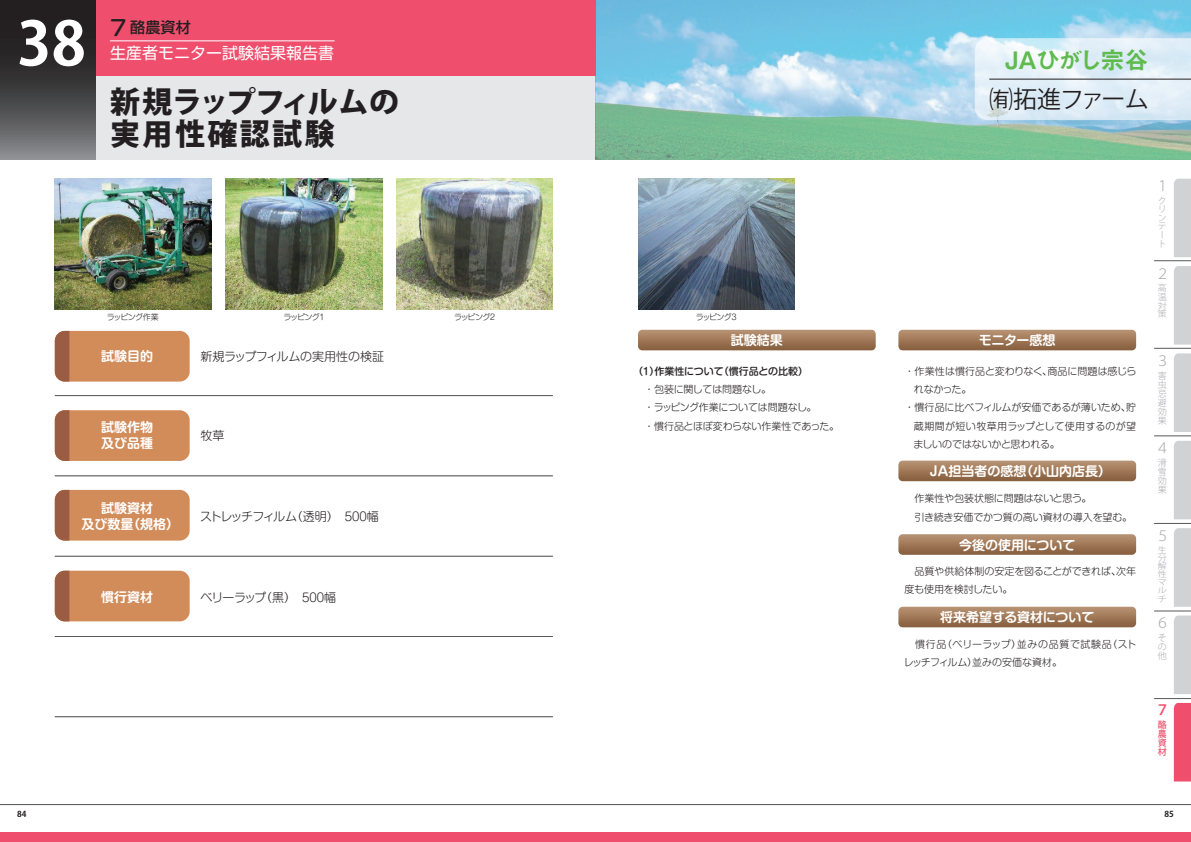
<style>
.page{position:relative;width:1191px;height:842px;background:#fff}
.page>*{position:absolute;margin:0;border:0;box-sizing:border-box;transform-origin:0 0}
.t1{font:700 60px "Koz Go Pro";color:#fff}
.t2{font:800 30px/32px "Koz Go Pro";letter-spacing:.03em;color:#231f20}
.t3{font:24px "Midashi Go Pro MB31";letter-spacing:-.055em;color:#5fbb4e}
.t4{font:24px "Koz Go Pro";letter-spacing:-.05em;color:#231f20}
.t5{font:16px "Soft Go Std";color:#fff}
.t6{font:500 15.2px "Soft Go Std";color:#231f20}
.t7{font:300 14.2px "Koz Go Pro";color:#a8a9ad}
.t8{font:500 14.2px "Koz Go Pro";color:#ef4e6d}
.t9{font:700 13px/16px "Shin M Go Pro De";color:#fff}
.t10{font:300 12px "Shin M Go Pro";letter-spacing:-.13em;color:#231f20}
.t11{font:300 12px "Shin M Go Pro";letter-spacing:-.02em;color:#231f20}
.t12{font:300 12px "Shin M Go Pro";letter-spacing:-.155em;color:#231f20}
.t13{font:300 12px "Shin M Go Pro";letter-spacing:-.105em;color:#231f20}
.t14{font:300 10px/18.2px "Shin M Go Pro";letter-spacing:-.01em;color:#231f20}
.t15{font:300 10px "Shin M Go Pro";letter-spacing:.035em;color:#231f20}
.t16{font:500 10px "Shin M Go Pro";color:#231f20}
.t17{font:300 9px/9px "Koz Go Pro";color:#a8a9ad;text-align:justify}
.t18{font:500 9px/9px "Koz Go Pro";color:#ef4e6d;text-align:justify}
.t19{font:300 8.6px/8.6px "Koz Go Pro";color:#a8a9ad;scale:1.05 1}
.t20{font:300 8.6px/8.6px "Koz Go Pro";color:#a8a9ad;text-align:justify;scale:1.04 1}
.t21{font:700 8.2px "Koz Go Pro";color:#231f20}
.t22{font:300 8.1px/8.1px "Koz Go Pro";color:#a8a9ad;text-align:justify;scale:1.11 1}
.t23{font:300 8px "Shin M Go Pro";letter-spacing:-.075em;color:#231f20}
.s1{font-size:21.5px}
</style>
<div class="page">
<div style="left:55px;top:331px;width:135px;height:51px;background:#d28c5a;border-radius:10px"></div>
<svg style="left:55px;top:331px;width:14px;height:51px"></svg>
<div style="left:55px;top:410px;width:135px;height:51px;background:#d28c5a;border-radius:10px"></div>
<svg style="left:55px;top:410px;width:14px;height:51px"></svg>
<div style="left:55px;top:490px;width:135px;height:51px;background:#d28c5a;border-radius:10px"></div>
<svg style="left:55px;top:490px;width:14px;height:51px"></svg>
<div style="left:55px;top:571px;width:135px;height:50px;background:#d28c5a;border-radius:10px"></div>
<svg style="left:55px;top:571px;width:14px;height:50px"></svg>
<div style="left:38px;top:76px;width:557px;height:84px;background:#e6e7e9"></div>
<img style="left:595px;top:0;width:596px;height:160px">
<div style="left:0;top:833px;width:1191px;height:9px;background:#ef4e6d"></div>
<hr style="left:0;top:804px;width:1191px;height:1px;background:#57585a">
<hr style="left:55px;top:395px;width:498px;height:1px;background:#57585a">
<hr style="left:55px;top:476px;width:498px;height:1px;background:#57585a">
<hr style="left:55px;top:556px;width:498px;height:1px;background:#57585a">
<hr style="left:55px;top:636px;width:498px;height:1px;background:#57585a">
<hr style="left:55px;top:717px;width:498px;height:1px;background:#57585a">
<svg style="left:638px;top:330px;width:237px;height:20px;background:#9f7858"></svg>
<svg style="left:898px;top:461px;width:238px;height:20px;background:#9f7858"></svg>
<svg style="left:898px;top:534px;width:238px;height:21px;background:#a17b5b"></svg>
<svg style="left:898px;top:607px;width:238px;height:20px;background:#9f7958"></svg>
<div style="left:0;top:0;width:595px;height:76px;background:#ef4e6d"></div>
<svg style="left:0;top:0;width:96px;height:160px;background:#424143"></svg>
<svg style="left:974px;top:38px;width:217px;height:82px;background:#dfedf6"></svg>
<hr style="left:989px;top:79px;width:202px;height:1px;background:#231f20">
<img style="left:55px;top:178px;width:156px;height:132px">
<img style="left:226px;top:178px;width:156px;height:132px">
<img style="left:396px;top:178px;width:157px;height:132px">
<img style="left:638px;top:178px;width:156px;height:132px">
<svg style="left:898px;top:330px;width:238px;height:20px;background:#9f7958"></svg>
<hr style="left:110px;top:40px;width:224px;height:1px;background:#fff">
<svg style="left:1174px;top:179px;width:17px;height:78px"></svg>
<svg style="left:1174px;top:266px;width:17px;height:79px"></svg>
<svg style="left:1174px;top:353px;width:17px;height:79px"></svg>
<svg style="left:1174px;top:441px;width:17px;height:78px"></svg>
<svg style="left:1174px;top:615px;width:17px;height:79px"></svg>
<svg style="left:1174px;top:528px;width:17px;height:79px"></svg>
<svg style="left:1173px;top:703px;width:18px;height:78px"></svg>
<hr style="left:1154px;top:261px;width:37px;height:1px;background:#57585a">
<hr style="left:1154px;top:348px;width:37px;height:1px;background:#57585a">
<hr style="left:1154px;top:436px;width:37px;height:1px;background:#57585a">
<hr style="left:1154px;top:523px;width:37px;height:1px;background:#57585a">
<hr style="left:1154px;top:611px;width:37px;height:1px;background:#57585a">
<hr style="left:1154px;top:698px;width:37px;height:1px;background:#57585a">
<h1 class="t1" style="left:17px;top:5px;width:70px">38</h1>
<h3 class="t6" style="left:110px;top:17px;width:82px"><span class="s1">7</span> 酪農資材</h3>
<h3 class="t5" style="left:110px;top:42px;width:226px">生産者モニター試験結果報告書</h3>
<h2 class="t2" style="left:110px;top:88px;width:290px">新規ラップフィルムの実用性確認試験</h2>
<p class="t23" style="left:107px;top:311px;width:53px">ラッピング作業</p>
<p class="t23" style="left:284px;top:311px;width:44px">ラッピング１</p>
<p class="t23" style="left:454px;top:311px;width:42px">ラッピング2</p>
<p class="t23" style="left:695px;top:311px;width:44px">ラッピング３</p>
<h3 class="t9" style="left:101px;top:346px;width:53px">試験目的</h3>
<h3 class="t9" style="left:101px;top:418px;width:53px">試験作物及び品種</h3>
<p class="t11" style="left:200px;top:346px;width:185px">新規ラップフィルムの実用性の検証</p>
<p class="t13" style="left:200px;top:426px;width:25px">牧草</p>
<h3 class="t9" style="left:731px;top:331px;width:53px">試験結果</h3>
<p class="t16" style="left:633px;top:363px;width:176px">（１）作業性について（慣行品との比較）</p>
<p class="t14" style="left:644px;top:379px;width:197px">・包装に関しては問題なし。<br>・ラッピング作業については問題なし。<br>・慣行品とほぼ変わらない作業性であった。</p>
<h3 class="t9" style="left:82px;top:498px;width:99px;text-align:center">試験資材<br>及び数量（規格）</h3>
<h3 class="t9" style="left:101px;top:587px;width:53px">慣行資材</h3>
<p class="t10" style="left:200px;top:507px;width:180px">ストレッチフィルム（透明）　５００幅</p>
<p class="t12" style="left:200px;top:587px;width:137px">ベリーラップ（黒）　５００幅</p>
<h3 class="t3" style="left:1005px;top:40px;width:145px">JAひがし宗谷</h3>
<h3 class="t4" style="left:989px;top:83px;width:161px">㈲拓進ファーム</h3>
<h3 class="t9" style="left:979px;top:331px;width:78px">モニター感想</h3>
<p class="t14" style="left:904px;top:361px;width:233px">・作業性は慣行品と変わりなく、商品に問題は感じら</p>
<p class="t14" style="left:914px;top:379px;width:59px">れなかった。</p>
<p class="t14" style="left:904px;top:397px;width:233px">・慣行品に比べフィルムが安価であるが薄いため、貯</p>
<p class="t15" style="left:914px;top:418px;width:224px">蔵期間が短い牧草用ラップとして使用するのが望</p>
<p class="t14" style="left:913px;top:434px;width:148px">ましいのではないかと思われる。</p>
<h3 class="t9" style="left:930px;top:461px;width:183px">JA担当者の感想（小山内店長）</h3>
<p class="t14" style="left:914px;top:488px;width:219px;text-indent:-10px">　作業性や包装状態に問題はないと思う。<br>引き続き安価でかつ質の高い資材の導入を望む。</p>
<h3 class="t9" style="left:959px;top:535px;width:118px">今後の使用について</h3>
<p class="t14" style="left:904px;top:561px;width:233px">　品質や供給体制の安定を図ることができれば、次年度も使用を検討したい。</p>
<h3 class="t9" style="left:940px;top:608px;width:156px">将来希望する資材について</h3>
<p class="t14" style="left:903px;top:634px;width:234px">　慣行品（ベリーラップ）並みの品質で試験品（ストレッチフィルム）並みの安価な資材。</p>
<h3 class="t7" style="left:1155px;top:177px;width:9px">１</h3>
<p class="t19" style="left:1158px;top:196px;width:9px">クリンテート</p>
<h3 class="t7" style="left:1155px;top:264px;width:12px">２</h3>
<p class="t20" style="left:1158px;top:284px;width:10px">高温対策</p>
<h3 class="t7" style="left:1155px;top:351px;width:12px">３</h3>
<p class="t17" style="left:1158px;top:371px;width:10px">害虫忌避効果</p>
<h3 class="t7" style="left:1155px;top:439px;width:13px">４</h3>
<p class="t17" style="left:1158px;top:459px;width:10px">滑雪効果</p>
<h3 class="t7" style="left:1155px;top:526px;width:12px">５</h3>
<p class="t22" style="left:1158px;top:546px;width:9px">生分解性マルチ</p>
<h3 class="t7" style="left:1155px;top:613px;width:12px">６</h3>
<p class="t17" style="left:1158px;top:633px;width:10px">その他</p>
<h3 class="t8" style="left:1155px;top:701px;width:12px">７</h3>
<p class="t18" style="left:1158px;top:721px;width:10px">酪農資材</p>
<p class="t21" style="left:17px;top:809px;width:11px">84</p>
<p class="t21" style="left:1164px;top:809px;width:11px">85</p>
</div>
